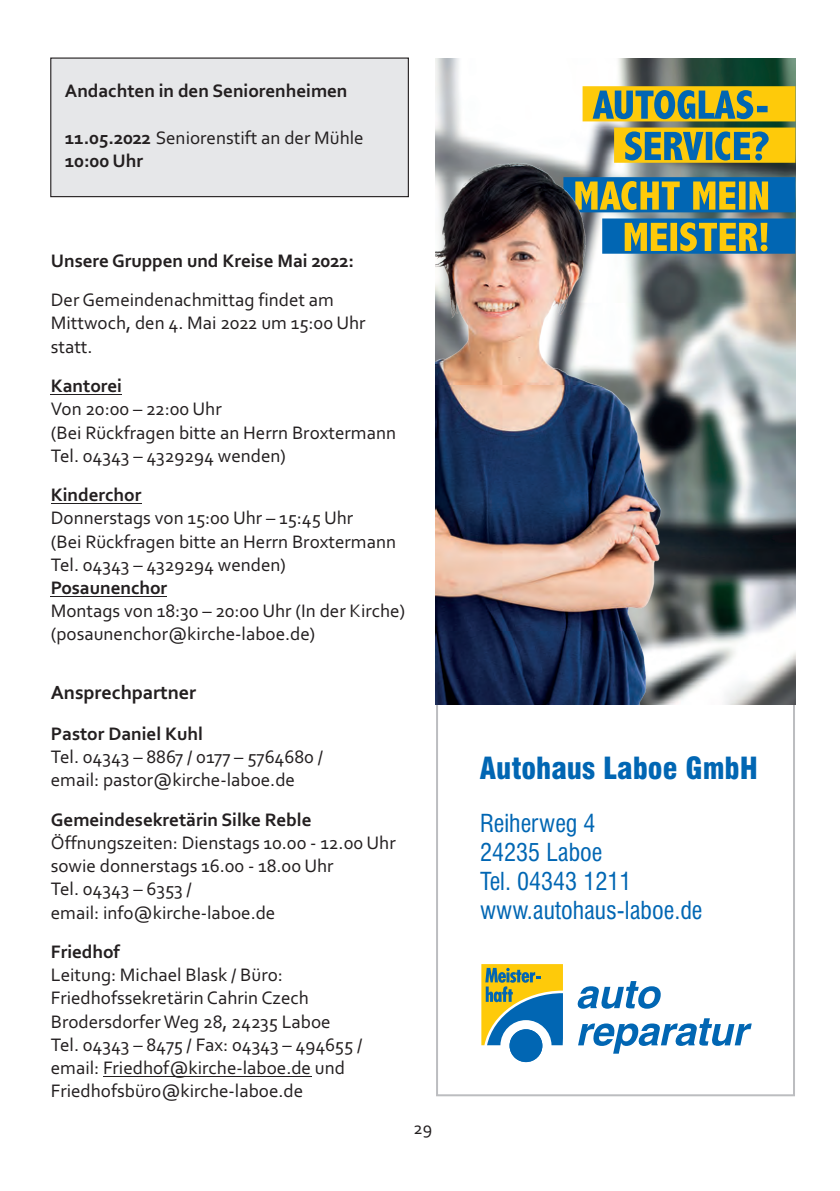
<style>
.page{position:relative;width:840px;height:1191px;background:#fff}
.page>*{position:absolute;margin:0;border:0;box-sizing:border-box;transform-origin:0 0}
.t1{font:900 condensed 29.8px "Swiss 721 BT";color:#0166b3}
.t2{font:condensed 24.2px/29px "Swiss 721 BT";color:#0166b3}
.t3{font:700 20px "Corbel";color:#231f20}
.t4{font:19px/23.2px "Corbel";color:#231f20}
.t5{font:700 19px "Corbel";color:#231f20}
.t6{font:18px "Corbel";color:#231f20}
.s1{font-weight:700}
</style>
<div class="page">
<hr style="left:51px;top:394px;width:71px;height:1px;background:#231f20">
<hr style="left:51px;top:503px;width:90px;height:1px;background:#231f20">
<hr style="left:51px;top:595px;width:116px;height:1px;background:#231f20">
<hr style="left:103px;top:1075px;width:208px;height:1px;background:#231f20">
<div style="left:50px;top:57px;width:358px;height:140px;background:#e6e7e9;border:1px solid #231f20"></div>
<div style="left:436px;top:702px;width:358px;height:394px;border:2px solid #bcbdc0"></div>
<svg style="left:481px;top:964px;width:81px;height:98px"></svg>
<svg style="left:577px;top:981px;width:84px;height:27px"></svg>
<svg style="left:578px;top:1018px;width:173px;height:35px"></svg>
<img style="left:435px;top:58px;width:359px;height:646px">
<div style="left:582px;top:86px;width:213px;height:35px;background:#feca0a"></div>
<div style="left:613px;top:128px;width:182px;height:35px;background:#feca0a"></div>
<div style="left:563px;top:177px;width:232px;height:35px;background:#0166b3"></div>
<div style="left:602px;top:218px;width:193px;height:36px;background:#0166b3"></div>
<svg style="left:592px;top:90px;width:175px;height:29px"></svg>
<svg style="left:625px;top:131px;width:143px;height:29px"></svg>
<svg style="left:749px;top:181px;width:18px;height:29px"></svg>
<svg style="left:748px;top:222px;width:19px;height:29px"></svg>
<img style="left:435px;top:140px;width:313px;height:564px">
<p class="t5" style="left:65px;top:83px;width:284px">Andachten in den Seniorenheimen</p>
<p class="t4" style="left:65px;top:128px;width:300px"><span class="s1">11.05.2022</span> Seniorenstift an der Mühle<br><span class="s1">10:00 Uhr</span></p>
<p class="t5" style="left:51px;top:253px;width:305px">Unsere Gruppen und Kreise Mai 2022:</p>
<p class="t4" style="left:51px;top:290px;width:316px">Der Gemeindenachmittag findet am<br>Mittwoch, den 4. Mai 2022 um 15:00 Uhr statt.</p>
<p class="t5" style="left:51px;top:378px;width:73px">Kantorei</p>
<p class="t4" style="left:51px;top:399px;width:346px">Von 20:00 – 22:00 Uhr<br>(Bei Rückfragen bitte an Herrn Broxtermann<br>Tel. 04343 – 4329294 wenden)</p>
<p class="t5" style="left:51px;top:487px;width:92px">Kinderchor</p>
<p class="t4" style="left:51px;top:508px;width:346px">Donnerstags von 15:00 Uhr – 15:45 Uhr<br>(Bei Rückfragen bitte an Herrn Broxtermann<br>Tel. 04343 – 4329294 wenden)</p>
<p class="t5" style="left:51px;top:580px;width:118px">Posaunenchor</p>
<p class="t4" style="left:51px;top:601px;width:355px">Montags von 18:30 – 20:00 Uhr (In der Kirche) (posaunenchor@kirche-laboe.de)</p>
<p class="t3" style="left:51px;top:684px;width:147px">Ansprechpartner</p>
<p class="t5" style="left:51px;top:725px;width:153px">Pastor Daniel Kuhl</p>
<p class="t4" style="left:51px;top:747px;width:273px">Tel. 04343 – 8867 / 0177 – 5764680 / email: pastor@kirche-laboe.de</p>
<p class="t5" style="left:51px;top:811px;width:262px">Gemeindesekretärin Silke Reble</p>
<p class="t4" style="left:51px;top:832px;width:346px">Öffnungszeiten: Dienstags 10.00 - 12.00 Uhr sowie donnerstags 16.00 - 18.00 Uhr<br>Tel. 04343 – 6353 /<br>email: info@kirche-laboe.de</p>
<p class="t5" style="left:51px;top:943px;width:71px">Friedhof</p>
<p class="t4" style="left:51px;top:965px;width:313px">Leitung: Michael Blask / Büro:<br>Friedhofssekretärin Cahrin Czech Brodersdorfer Weg 28, 24235 Laboe Tel. 04343 – 8475 / Fax: 04343 – 494655 / email: Friedhof@kirche-laboe.de und Friedhofsbüro@kirche-laboe.de</p>
<p class="t6" style="left:413px;top:1121px;width:20px">29</p>
<h1 class="t1" style="left:479px;top:756px;width:279px">Autohaus Laboe GmbH</h1>
<p class="t2" style="left:480px;top:811px;width:224px">Reiherweg 4<br>24235 Laboe<br>Tel. 04343 1211 www.autohaus-laboe.de</p>
</div>
